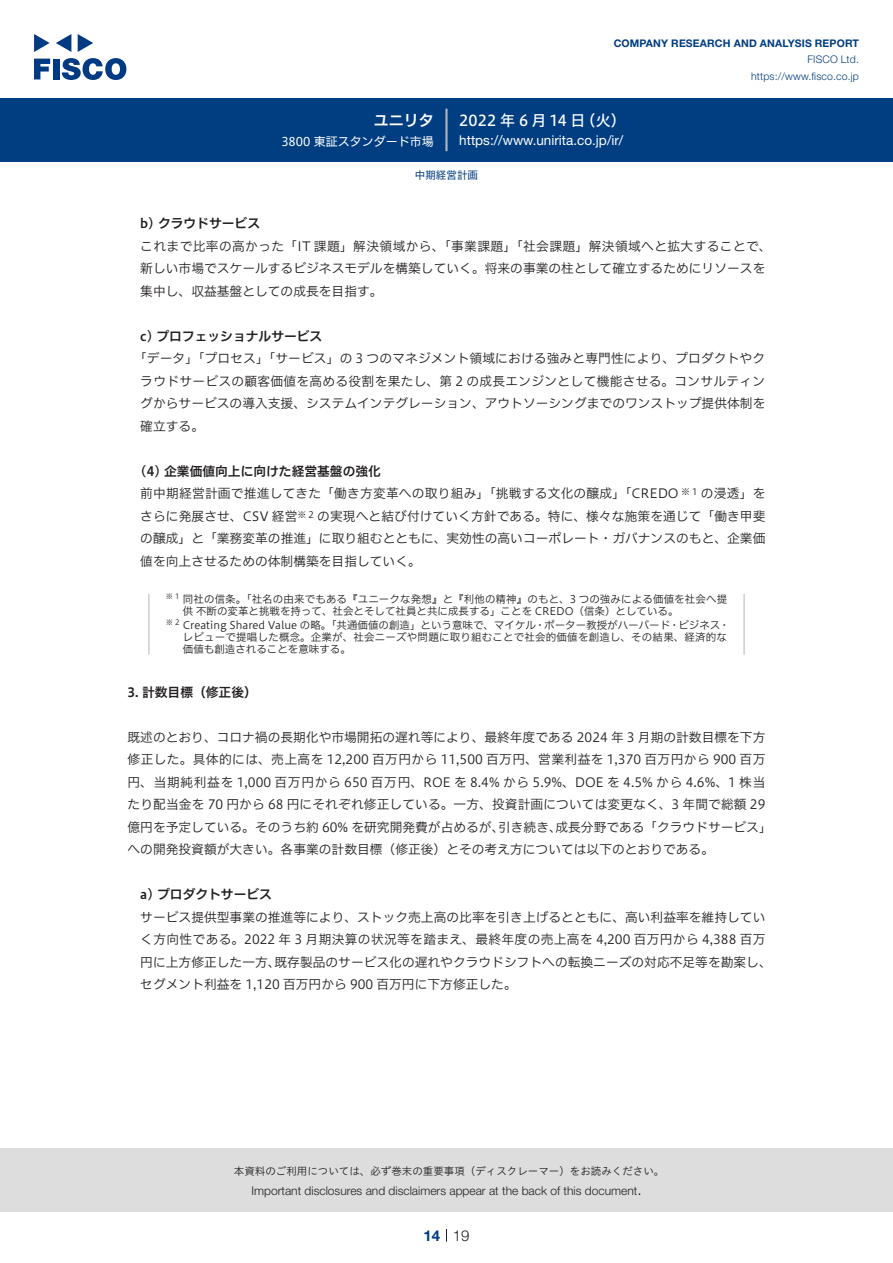
<style>
.page{position:relative;width:893px;height:1263px;background:#fff}
.page>*{position:absolute;margin:0;border:0;box-sizing:border-box;transform-origin:0 0}
.t1{font:15px "Hiragino UD Sans F Std N W5";letter-spacing:.005em;color:#fff}
.t2{font:15px "Hiragino UD Sans F Std N W6";color:#fff}
.t3{font:300 15px "Helvetica Neue LT Std";color:#231f20}
.t4{font:700 15px "Helvetica Neue LT Std";color:#003d81}
.t5{font:13.5px "Helvetica Neue LT Std";color:#fff}
.t6{font:12.75px/22.5px "Hiragino UD Sans F Std N W3";color:#231f20}
.t7{font:12.75px "Hiragino UD Sans F Std N W6";color:#231f20}
.t8{font:12.75px "Hiragino UD Sans F Std N W3";letter-spacing:.05em;color:#231f20}
.t9{font:12.75px "Hiragino UD Sans F Std N W3";letter-spacing:.03em;color:#231f20}
.t10{font:12.75px "Hiragino UD Sans F Std N W3";letter-spacing:.025em;color:#231f20}
.t11{font:300 12px "Helvetica Neue LT Std";color:#231f20}
.t12{font:12px "Hiragino UD Sans F Std N W4";color:#fff}
.t13{font:10.5px "Hiragino UD Sans F Std N W3";color:#231f20}
.t14{font:10.5px/12px "Hiragino UD Sans F Std N W3";letter-spacing:.02em;color:#231f20}
.t15{font:10.5px "Hiragino UD Sans Std W3";color:#231f20}
.t16{font:700 10.5px "Helvetica Neue LT Std";letter-spacing:.015em;color:#003d81}
.t17{font:300 10.5px/16.5px "Helvetica Neue LT Std";letter-spacing:.015em;color:#003d81;text-align:right}
.t18{font:10.5px "Hiragino UD Sans F Std N W4";color:#003d81}
.t19{font:8.85px "Hiragino UD Sans F Std N W3";color:#231f20}
.t20{font:7.35px "Hiragino UD Sans F Std N W3";color:#231f20}
</style>
<div class="page">
<div style="left:0;top:1148px;width:893px;height:64px;background:#ddd"></div>
<svg style="left:34px;top:59px;width:16px;height:20px"></svg>
<div style="left:53px;top:59px;width:6px;height:20px;background:#003a83"></div>
<svg style="left:62px;top:58px;width:64px;height:22px"></svg>
<svg style="left:34px;top:34px;width:16px;height:18px"></svg>
<svg style="left:78px;top:34px;width:15px;height:18px"></svg>
<svg style="left:56px;top:34px;width:15px;height:18px"></svg>
<div style="left:0;top:98px;width:893px;height:64px;background:#003d81"></div>
<hr style="left:445px;top:109px;width:3px;height:42px;background:#b5b5b6">
<svg style="left:446px;top:1229px;width:1px;height:13px"></svg>
<hr style="left:148px;top:594px;width:2px;height:60px;background:#d3d3d3">
<hr style="left:743px;top:594px;width:2px;height:60px;background:#d3d3d3">
<p class="t2" style="left:374px;top:109px;width:62px">ユニリタ</p>
<p class="t12" style="left:281px;top:132px;width:154px">3800 東証スタンダード市場</p>
<p class="t16" style="left:614px;top:37px;width:247px">COMPANY RESEARCH AND ANALYSIS REPORT</p>
<p class="t17" style="left:751px;top:51px;width:109px">FISCO Ltd. https://www.fisco.co j p.</p>
<p class="t1" style="left:581px;top:109px;width:47px">（火(</p>
<p class="t1" style="left:459px;top:109px;width:128px">2022 年 6 月 14 日</p>
<p class="t5" style="left:459px;top:132px;width:166px">https://www.unirita. c o j p. /i r/</p>
<p class="t18" style="left:415px;top:167px;width:64px">中期経営計画</p>
<p class="t7" style="left:140px;top:214px;width:121px">b) クラウドサービス</p>
<p class="t6" style="left:140px;top:234px;width:633px">これまで比率の高かった「IT 課題」解決領域から、「事業課題」「社会課題」解決領域へと拡大することで、新しい市場でスケールするビジネスモデルを構築していく。将来の事業の柱として確立するためにリソースを集中し、収益基盤としての成長を目指す。</p>
<p class="t7" style="left:140px;top:326px;width:183px">c) プロフェッショナルサービス</p>
<p class="t6" style="left:140px;top:346px;width:627px;text-align:justify;text-indent:-6px">「データ」「プロセス」「サービス」の 3 つのマネジメント領域における強みと専門性により、プロダクトやクラウドサービスの顧客価値を高める役割を果たし、第 2 の成長エンジンとして機能させる。コンサルティングからサービスの導入支援、システムインテグレーション、アウトソーシングまでのワンストップ提供体制を確立する。</p>
<p class="t7" style="left:140px;top:461px;width:242px">4( ) 企業価値向上に向けた経営基盤の強化</p>
<p class="t6" style="left:701px;top:481px;width:66px">の浸透」を</p>
<p class="t6" style="left:317px;top:481px;width:450px;text-indent:-177px">前中期経営計画で推進してきた「働き方変革への取り組み」「挑戦する文化の醸成」「CREDO<br>の実現へと結び付けていく方針である。特に、様々な施策を通じて「働き甲斐</p>
<p class="t19" style="left:681px;top:485px;width:18px">※ 1</p>
<p class="t6" style="left:140px;top:504px;width:627px">さらに発展させ、CSV 経営<br>の醸成」と「業務変革の推進」に取り組むとともに、実効性の高いコーポレート・ガバナンスのもと、企業価値を向上させるための体制構築を目指していく。</p>
<p class="t13" style="left:183px;top:591px;width:546px">同社の信条。「社名の由来でもある『ユニークな発想』と『利他の精神』のもと、3 つの強みによる価値を社会へ提</p>
<p class="t19" style="left:297px;top:508px;width:18px">※ 2</p>
<p class="t20" style="left:166px;top:591px;width:15px">※1</p>
<p class="t13" style="left:183px;top:603px;width:497px">供不断の変革と挑戦を持って、社会とそして社員と共に成長する」ことを CREDO（信条）としている。</p>
<p class="t14" style="left:183px;top:631px;width:546px">レビューで提唱した概念。企業が、社会ニーズや問題に取り組むことで社会的価値を創造し、その結果、経済的な価値も創造されることを意味する。</p>
<p class="t7" style="left:128px;top:682px;width:131px">3. 計数目標（修正後(</p>
<p class="t6" style="left:128px;top:725px;width:639px">既述のとおり、コロナ禍の長期化や市場開拓の遅れ等により、最終年度である 2024 年 3 月期の計数目標を下方</p>
<p class="t9" style="left:128px;top:750px;width:639px">修正した。具体的には、売上高を 12,200 百万円から 11,500 百万円、営業利益を 1,370 百万円から 900 百万</p>
<p class="t8" style="left:128px;top:772px;width:639px">円、当期純利益を 1,000 百万円から 650 百万円、ROE を 8.4% から 5.9%、DOE を 4.5% から 4.6%、1 株当</p>
<p class="t6" style="left:128px;top:792px;width:639px">たり配当金を 70 円から 68 円にそれぞれ修正している。一方、投資計画については変更なく、3 年間で総額 29</p>
<p class="t6" style="left:555px;top:815px;width:218px">成長分野である「クラウドサービス「</p>
<p class="t20" style="left:166px;top:617px;width:15px">※2</p>
<p class="t13" style="left:183px;top:617px;width:548px">Creating Shared Value の略。「共通価値の創造」という意味で、マイケル・ポーター教授がハーバード・ビジネス・</p>
<p class="t6" style="left:128px;top:815px;width:588px">億円を予定している。そのうち約 60% を研究開発費が占めるが、<br>への開発投資額が大きい。各事業の計数目標（修正後）とその考え方については以下のとおりである。</p>
<p class="t7" style="left:140px;top:884px;width:133px">a) プロダクトサービス</p>
<p class="t6" style="left:140px;top:905px;width:627px">サービス提供型事業の推進等により、ストック売上高の比率を引き上げるとともに、高い利益率を維持してい</p>
<p class="t10" style="left:140px;top:930px;width:627px">く方向性である。2022 年 3 月期決算の状況等を踏まえ、最終年度の売上高を 4,200 百万円から 4,388 百万</p>
<p class="t6" style="left:274px;top:950px;width:499px">既存製品のサービス化の遅れやクラウドシフトへの転換ニーズの対応不足等を勘案し、</p>
<p class="t6" style="left:498px;top:815px;width:65px">引き続き、</p>
<p class="t6" style="left:140px;top:950px;width:378px">円に上方修正した一方、<br>セグメント利益を 1,120 百万円から 900 百万円に下方修正した。</p>
<p class="t15" style="left:234px;top:1163px;width:432px">本資料のご利用については、必ず巻末の重要事項（ディスクレーマー）をお読みください。</p>
<p class="t3" style="left:637px;top:1180px;width:6px">.</p>
<p class="t11" style="left:251px;top:1183px;width:387px">Important disclosures and disclaimers appear at the back of this document</p>
<p class="t4" style="left:423px;top:1226px;width:18px">14</p>
<p class="t3" style="left:453px;top:1226px;width:18px">19</p>
</div>
